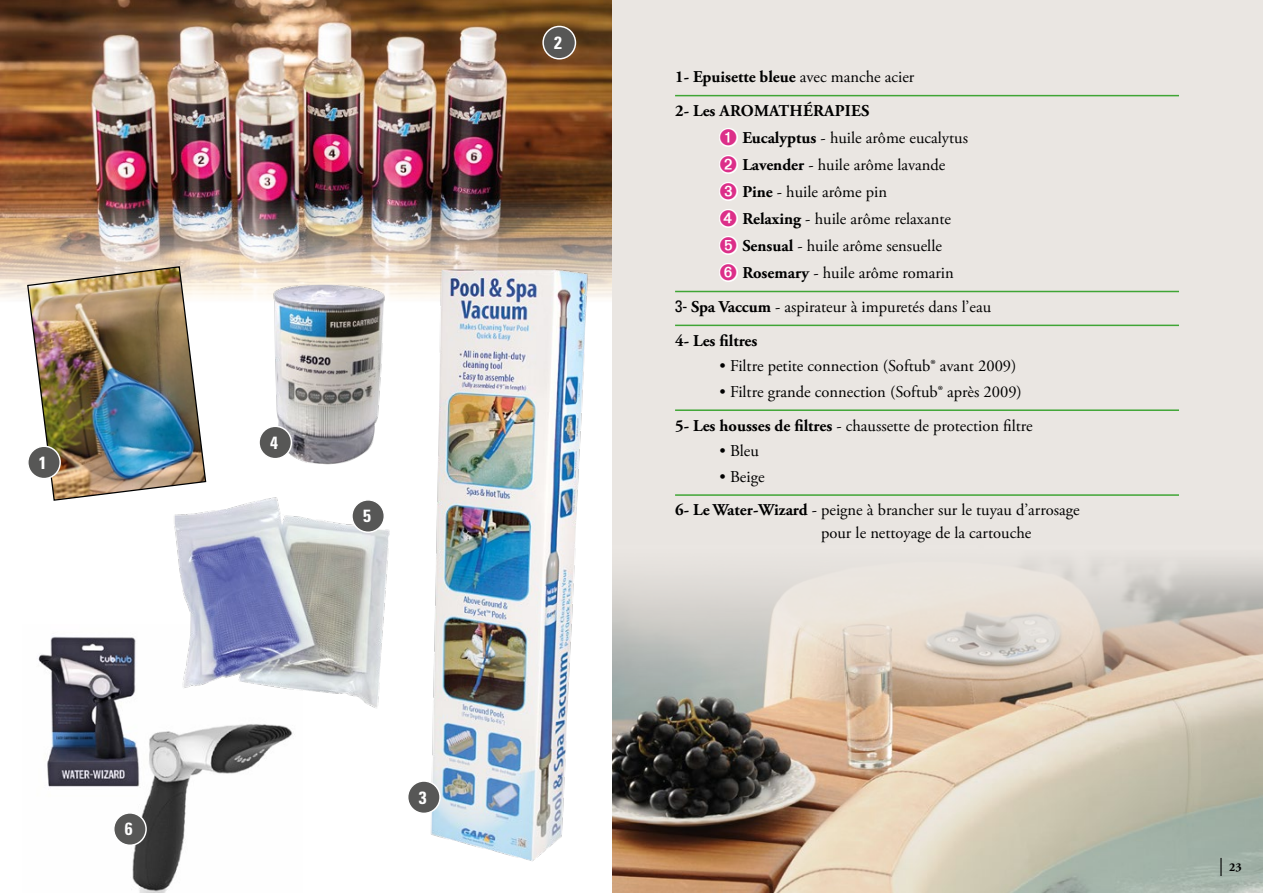
<style>
.page{position:relative;width:1263px;height:893px;background:#fff}
.page>*{position:absolute;margin:0;border:0;box-sizing:border-box;transform-origin:0 0}
.t1{font:700 condensed 17.7px "Univers LT Std";color:#fff}
.TABLEAU_ARTICLES{font:16.5px/27px "Adobe Garamond Pro";color:#000}
.TABLEAU_ARTICLES-2{font:700 16.5px "Adobe Garamond Pro";color:#000}
.t2{font:700 12px "Adobe Garamond";color:#000}
.s1{font-weight:400}
.s2{font-weight:700}
.s3{color:#fff}
.s4{font-family:"Univers LT Std";font-stretch:condensed}
</style>
<div class="page">
<img style="left:0;top:0;width:612px;height:298px">
<div style="left:612px;top:0;width:651px;height:893px;background:#eae6e2"></div>
<img style="left:612px;top:560px;width:651px;height:333px">
<svg style="left:1220px;top:858px;width:1px;height:18px"></svg>
<img style="left:38px;top:636px;width:255px;height:257px">
<div style="left:114px;top:813px;width:32px;height:32px;background:#575756;border-radius:50%"></div>
<div style="left:113px;top:812px;width:34px;height:34px;border:1px solid #fff;border-radius:50%"></div>
<img style="left:148px;top:497px;width:242px;height:220px">
<div style="left:352px;top:500px;width:32px;height:32px;background:#575756;border-radius:50%"></div>
<div style="left:351px;top:499px;width:34px;height:34px;border:1px solid #fff;border-radius:50%"></div>
<hr style="left:675px;top:95px;width:504px;height:1px;background:#3fa535">
<hr style="left:675px;top:291px;width:504px;height:1px;background:#3fa535">
<hr style="left:675px;top:325px;width:504px;height:1px;background:#3fa535">
<hr style="left:675px;top:409px;width:504px;height:2px;background:#3fa535">
<hr style="left:675px;top:494px;width:504px;height:2px;background:#3fa535">
<div style="left:543px;top:26px;width:32px;height:33px;background:#575756;border-radius:50%"></div>
<div style="left:542px;top:26px;width:34px;height:34px;border:1px solid #fff;border-radius:50%"></div>
<img style="left:423px;top:198px;width:169px;height:663px">
<div style="left:408px;top:781px;width:32px;height:32px;background:#575756;border-radius:50%"></div>
<div style="left:407px;top:780px;width:34px;height:34px;border:1px solid #fff;border-radius:50%"></div>
<img style="left:26px;top:265px;width:181px;height:236px">
<img style="left:259px;top:275px;width:133px;height:190px">
<div style="left:259px;top:426px;width:32px;height:33px;background:#575756;border-radius:50%"></div>
<div style="left:258px;top:426px;width:34px;height:33px;border:1px solid #fff;border-radius:50%"></div>
<div style="left:28px;top:446px;width:32px;height:33px;background:#575756;border-radius:50%"></div>
<div style="left:27px;top:445px;width:34px;height:34px;border:1px solid #fff;border-radius:50%"></div>
<p class="t1" style="left:39px;top:452px;width:9px">1</p>
<p class="t1" style="left:125px;top:818px;width:9px">6</p>
<p class="t1" style="left:270px;top:432px;width:9px">4</p>
<p class="t1" style="left:363px;top:505px;width:9px">5</p>
<p class="t1" style="left:419px;top:786px;width:9px">3</p>
<p class="t1" style="left:554px;top:32px;width:9px">2</p>
<p class="TABLEAU_ARTICLES-2" style="left:675px;top:67px;width:241px">1- Epuisette bleue <span class="s1">avec manche acier</span></p>
<p class="TABLEAU_ARTICLES" style="left:720px;top:98px;width:250px;text-indent:-45px"><span class="s2">2- Les AROMATHÉRAPIES<br></span><span class="s3">➊</span> <span class="s2">Eucalyptus</span> - huile arôme eucalytus<br><span class="s3">➋</span> <span class="s2">Lavender</span> - huile arôme lavande<br><span class="s3">➌</span> <span class="s2">Pine</span> - huile arôme pin<br><span class="s3">➍</span> <span class="s2">Relaxing</span> - huile arôme relaxante<br><span class="s3">➎</span> <span class="s2">Sensual</span> - huile arôme sensuelle<br><span class="s3">➏</span> <span class="s2">Rosemary</span> - huile arôme romarin</p>
<p class="TABLEAU_ARTICLES" style="left:675px;top:294px;width:318px"><span class="s4">3-</span> <span class="s2">Spa Vaccum</span> - aspirateur à impuretés dans l’eau</p>
<p class="TABLEAU_ARTICLES-2" style="left:675px;top:331px;width:84px">4- Les filtres</p>
<p class="TABLEAU_ARTICLES" style="left:719px;top:353px;width:298px">• Filtre petite connection (Softub® avant 2009)</p>
<p class="TABLEAU_ARTICLES" style="left:719px;top:379px;width:304px">• Filtre grande connection (Softub® après 2009)</p>
<p class="TABLEAU_ARTICLES" style="left:675px;top:412px;width:359px"><span class="s2">5- Les housses de filtres</span> - chaussette de protection filtre</p>
<p class="TABLEAU_ARTICLES" style="left:719px;top:438px;width:41px">• Bleu</p>
<p class="TABLEAU_ARTICLES" style="left:719px;top:463px;width:47px">• Beige</p>
<p class="TABLEAU_ARTICLES" style="left:821px;top:499px;width:260px;line-height:22.5px;text-indent:-146px"><span class="s2">6- Le Water-Wizard</span> - peigne à brancher sur le tuyau d’arrosage pour le nettoyage de la cartouche</p>
<p class="t2" style="left:1229px;top:861px;width:14px">23</p>
</div>
